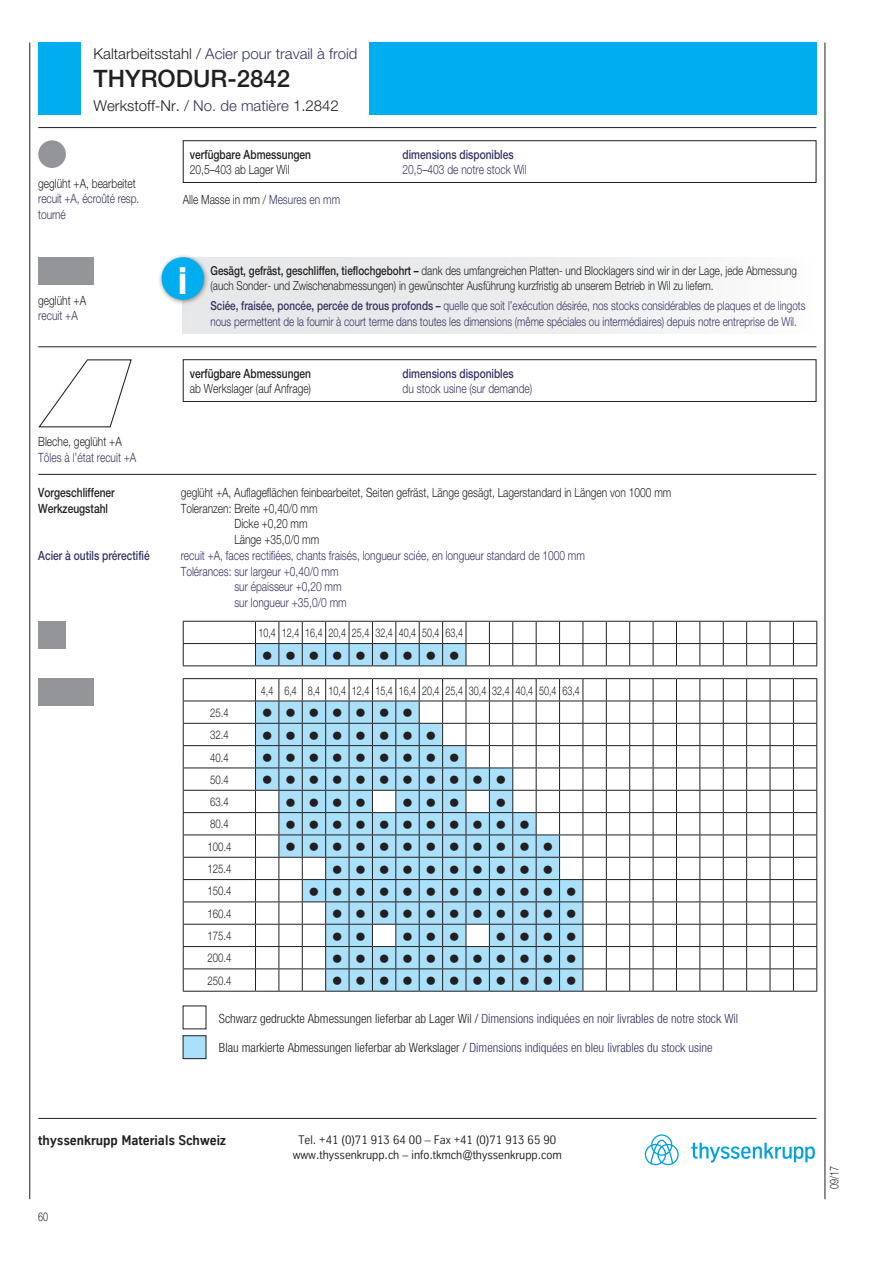
<style>
.page{position:relative;width:893px;height:1263px;background:#fff}
.page>*{position:absolute;margin:0;border:0;box-sizing:border-box;transform-origin:0 0}
.t1{font:900 condensed 37.5px "Helvetica Neue";color:#fff;scale:.8 1}
.t2{font:500 24px "Helvetica Neue";color:#231f20}
.t3{font:300 condensed 23.25px "Helvetica Neue";color:#231f20}
.t4{font:300 15px "Helvetica Neue";color:#343464}
.t5{font:300 15px "Helvetica Neue";color:#231f20}
.t6{font:700 13.5px "TK Type";color:#231f20}
.t7{font:300 12.75px/15.8px "Helvetica Neue";color:#231f20;scale:.8 1}
.t8{font:300 12.75px/15.8px "Helvetica Neue";color:#343464;scale:.8 1}
.t9{font:300 condensed 12.75px "Helvetica Neue";color:#343464}
.t10{font:300 condensed 12.75px "Helvetica Neue";color:#231f20}
.t11{font:500 12.75px "Helvetica Neue";color:#231f20;scale:.8 1}
.t12{font:500 12.75px "Helvetica Neue";color:#343464;scale:.8 1}
.t13{font:300 12.3px/15.8px "Helvetica Neue";color:#343464;scale:.8 1}
.t14{font:300 12.3px/15.8px "Helvetica Neue";color:#231f20;scale:.8 1}
.t15{font:300 12px "Helvetica Neue";color:#231f20;scale:.75 1}
.t16{font:12px/15px "TK Type";color:#231f20;text-align:center}
.t17{font:300 12px "Helvetica Neue";color:#231f20;scale:.8 1}
.s1{color:#231f20}
.s2{color:#343464}
.s3{font-weight:500}
</style>
<div class="page">
<hr style="left:29px;top:43px;width:1px;height:1156px;background:#231f20">
<hr style="left:825px;top:43px;width:1px;height:1156px;background:#231f20">
<hr style="left:38px;top:1118px;width:778px;height:1px;background:#231f20">
<hr style="left:38px;top:127px;width:778px;height:1px;background:#231f20">
<div style="left:38px;top:43px;width:43px;height:72px;background:#00aeef"></div>
<svg style="left:645px;top:1134px;width:34px;height:31px"></svg>
<svg style="left:691px;top:1143px;width:124px;height:19px"></svg>
<div style="left:38px;top:140px;width:28px;height:28px;background:#939598;border-radius:50%"></div>
<div style="left:38px;top:257px;width:56px;height:28px;background:#939598"></div>
<div style="left:369px;top:43px;width:447px;height:72px;background:#00aeef"></div>
<div style="left:38px;top:678px;width:56px;height:28px;background:#939598"></div>
<svg style="left:38px;top:359px;width:94px;height:69px"></svg>
<hr style="left:38px;top:347px;width:778px;height:1px;background:#231f20">
<div style="left:38px;top:621px;width:28px;height:27px;background:#939598"></div>
<div style="left:183px;top:140px;width:633px;height:43px;border:1px solid #231f20"></div>
<div style="left:183px;top:257px;width:633px;height:77px;background:linear-gradient(to right,#e2e3e5,#f9f9f9)"></div>
<div style="left:158px;top:254px;width:52px;height:51px;background:#231f20;opacity:.5"></div>
<div style="left:162px;top:257px;width:42px;height:43px;background:#00aeef;border-radius:50%"></div>
<div style="left:183px;top:359px;width:633px;height:43px;border:1px solid #231f20"></div>
<hr style="left:38px;top:474px;width:778px;height:1px;background:#231f20">
<div style="left:183px;top:1036px;width:23px;height:23px;background:#aae0f9"></div>
<div style="left:183px;top:1035px;width:23px;height:24px;border:1px solid #231f20"></div>
<hr style="left:183px;top:678px;width:72px;height:1px;background:#231f20">
<hr style="left:183px;top:701px;width:72px;height:1px;background:#231f20">
<hr style="left:183px;top:723px;width:72px;height:1px;background:#231f20">
<hr style="left:183px;top:745px;width:72px;height:1px;background:#231f20">
<hr style="left:183px;top:767px;width:72px;height:1px;background:#231f20">
<hr style="left:183px;top:790px;width:72px;height:1px;background:#231f20">
<hr style="left:183px;top:812px;width:72px;height:1px;background:#231f20">
<hr style="left:183px;top:834px;width:72px;height:1px;background:#231f20">
<hr style="left:183px;top:857px;width:72px;height:1px;background:#231f20">
<hr style="left:183px;top:879px;width:72px;height:1px;background:#231f20">
<hr style="left:183px;top:901px;width:72px;height:1px;background:#231f20">
<hr style="left:183px;top:924px;width:72px;height:1px;background:#231f20">
<hr style="left:183px;top:946px;width:72px;height:1px;background:#231f20">
<hr style="left:183px;top:968px;width:72px;height:1px;background:#231f20">
<svg style="left:183px;top:679px;width:1px;height:312px"></svg>
<hr style="left:183px;top:991px;width:72px;height:1px;background:#231f20">
<svg style="left:255px;top:678px;width:562px;height:314px"></svg>
<hr style="left:183px;top:621px;width:72px;height:1px;background:#231f20">
<hr style="left:183px;top:643px;width:72px;height:1px;background:#231f20">
<svg style="left:183px;top:622px;width:1px;height:43px"></svg>
<hr style="left:183px;top:665px;width:72px;height:1px;background:#231f20">
<svg style="left:255px;top:621px;width:562px;height:45px"></svg>
<p class="t4" style="left:94px;top:44px;width:265px"><span class="s1">Kaltarbeitsstahl /</span> Acier pour travail à froid</p>
<h2 class="t2" style="left:94px;top:64px;width:198px">THYRODUR-2842</h2>
<p class="t5" style="left:94px;top:97px;width:247px">Werkstoff-Nr. / <span class="s2">No. de matière</span> 1.2842</p>
<p class="t7" style="left:38px;top:175px;width:123px">geglüht +A, bearbeitet</p>
<p class="t8" style="left:38px;top:191px;width:128px">recuit +A, écroûté resp. tourné</p>
<p class="t7" style="left:38px;top:292px;width:61px">geglüht +A</p>
<p class="t8" style="left:38px;top:308px;width:51px">recuit +A</p>
<p class="t11" style="left:190px;top:147px;width:153px">verfügbare Abmessungen</p>
<p class="t12" style="left:403px;top:147px;width:140px">dimensions disponibles</p>
<p class="t7" style="left:190px;top:162px;width:126px">20,5–403 ab Lager Wil</p>
<p class="t8" style="left:403px;top:162px;width:157px">20,5–403 de notre stock Wil</p>
<p class="t7" style="left:183px;top:191px;width:198px">Alle Masse in mm / <span class="s2">Mesures en mm</span></p>
<h1 class="t1" style="left:179px;top:257px;width:11px">i</h1>
<p class="t14" style="left:210px;top:262px;width:735px"><span class="s3">Gesägt, gefräst, geschliffen, tieflochgebohrt –</span> dank des umfangreichen Platten- und Blocklagers sind wir in der Lage, jede Abmessung (auch Sonder- und Zwischenabmessungen) in gewünschter Ausführung kurzfristig ab unserem Betrieb in Wil zu liefern.</p>
<p class="t13" style="left:210px;top:298px;width:745px"><span class="s3">Sciée, fraisée, poncée, percée de trous profonds –</span> quelle que soit l’exécution désirée, nos stocks considérables de plaques et de lingots nous permettent de la fournir à court terme dans toutes les dimensions (même spéciales ou intermédiaires) depuis notre entreprise de Wil.</p>
<p class="t11" style="left:190px;top:366px;width:153px">verfügbare Abmessungen</p>
<p class="t12" style="left:403px;top:366px;width:140px">dimensions disponibles</p>
<p class="t7" style="left:190px;top:381px;width:153px">ab Werkslager (auf Anfrage)</p>
<p class="t8" style="left:403px;top:381px;width:164px">du stock usine (sur demande)</p>
<p class="t7" style="left:38px;top:433px;width:106px">Bleche, geglüht +A</p>
<p class="t8" style="left:38px;top:449px;width:124px">Tôles à l’état recuit +A</p>
<p class="t11" style="left:38px;top:485px;width:97px">Vorgeschliffener</p>
<p class="t7" style="left:181px;top:484px;width:615px">geglüht +A, Auflageflächen feinbearbeitet, Seiten gefräst, Länge gesägt, Lagerstandard in Längen von 1000 mm</p>
<p class="t11" style="left:38px;top:500px;width:89px">Werkzeugstahl</p>
<p class="t7" style="left:234px;top:500px;width:108px;text-indent:-54px">Toleranzen: Breite +0,40/0 mm<br>Dicke +0,20 mm<br>Länge +35,0/0 mm</p>
<p class="t12" style="left:38px;top:548px;width:141px">Acier à outils prérectifié</p>
<p class="t8" style="left:181px;top:547px;width:507px">recuit +A, faces rectifiées, chants fraisés, longueur sciée, en longueur standard de 1000 mm</p>
<p class="t8" style="left:181px;top:563px;width:199px">Tolérances: sur largeur +0,40/0 mm</p>
<p class="t8" style="left:234px;top:579px;width:135px">sur épaisseur +0,20 mm</p>
<p class="t8" style="left:234px;top:594px;width:142px">sur longueur +35,0/0 mm</p>
<p class="t15" style="left:258px;top:625px;width:274px">10,4 12,4 16,4 20,4 25,4 32,4 40,4 50,4 63,4</p>
<h3 class="t3" style="left:261px;top:642px;width:200px">•••••••••</h3>
<p class="t15" style="left:261px;top:683px;width:427px">4,4 6,4 8,4 10,4 12,4 15,4 16,4 20,4 25,4 30,4 32,4 40,4 50,4 63,4</p>
<p class="t17" style="left:210px;top:705px;width:25px">25.4</p>
<h3 class="t3" style="left:261px;top:700px;width:153px">•••••••</h3>
<p class="t17" style="left:210px;top:727px;width:25px">32.4</p>
<h3 class="t3" style="left:261px;top:722px;width:177px">••••••••</h3>
<p class="t17" style="left:210px;top:750px;width:25px">40.4</p>
<h3 class="t3" style="left:261px;top:744px;width:200px">•••••••••</h3>
<p class="t17" style="left:210px;top:772px;width:25px">50.4</p>
<h3 class="t3" style="left:261px;top:767px;width:247px">•••••••••••</h3>
<p class="t17" style="left:210px;top:794px;width:25px">63.4</p>
<h3 class="t3" style="left:285px;top:789px;width:83px">••••</h3>
<h3 class="t3" style="left:402px;top:789px;width:60px">•••</h3>
<h3 class="t3" style="left:495px;top:789px;width:13px">•</h3>
<p class="t17" style="left:210px;top:817px;width:25px">80.4</p>
<h3 class="t3" style="left:285px;top:811px;width:247px">•••••••••••</h3>
<p class="t17" style="left:207px;top:839px;width:32px">100.4</p>
<h3 class="t3" style="left:285px;top:834px;width:270px">••••••••••••</h3>
<p class="t17" style="left:207px;top:861px;width:32px">125.4</p>
<h3 class="t3" style="left:332px;top:856px;width:224px">••••••••••</h3>
<p class="t17" style="left:207px;top:884px;width:32px">150.4</p>
<h3 class="t3" style="left:308px;top:878px;width:270px">••••••••••••</h3>
<p class="t17" style="left:207px;top:906px;width:32px">160.4</p>
<h3 class="t3" style="left:332px;top:901px;width:247px">•••••••••••</h3>
<p class="t17" style="left:207px;top:928px;width:32px">175.4</p>
<h3 class="t3" style="left:332px;top:923px;width:37px">• •</h3>
<h3 class="t3" style="left:402px;top:923px;width:60px">•••</h3>
<h3 class="t3" style="left:495px;top:923px;width:83px">••••</h3>
<p class="t17" style="left:207px;top:951px;width:32px">200.4</p>
<h3 class="t3" style="left:332px;top:945px;width:247px">•••••••••••</h3>
<p class="t17" style="left:207px;top:973px;width:32px">250.4</p>
<h3 class="t3" style="left:332px;top:968px;width:247px">•••••••••••</h3>
<p class="t9" style="left:219px;top:1011px;width:521px"><span class="s1">Schwarz gedruckte Abmessungen lieferbar ab Lager Wil /</span> Dimensions indiquées en noir livrables de notre stock Wil</p>
<p class="t10" style="left:219px;top:1040px;width:495px">Blau markierte Abmessungen lieferbar ab Werkslager / <span class="s2">Dimensions indiquées en bleu livrables du stock usine</span></p>
<p class="t6" style="left:38px;top:1133px;width:189px">thyssenkrupp Materials Schweiz</p>
<p class="t15" style="left:38px;top:1210px;width:15px">60</p>
<p class="t16" style="left:293px;top:1133px;width:271px">Tel. +41 (0)71 913 64 00 – Fax +41 (0)71 913 65 90 www.thyssenkrupp.ch – info.tkmch@thyssenkrupp.com</p>
<p class="t15" style="left:827px;top:1189px;width:32px;rotate:-90deg">09/17</p>
</div>
